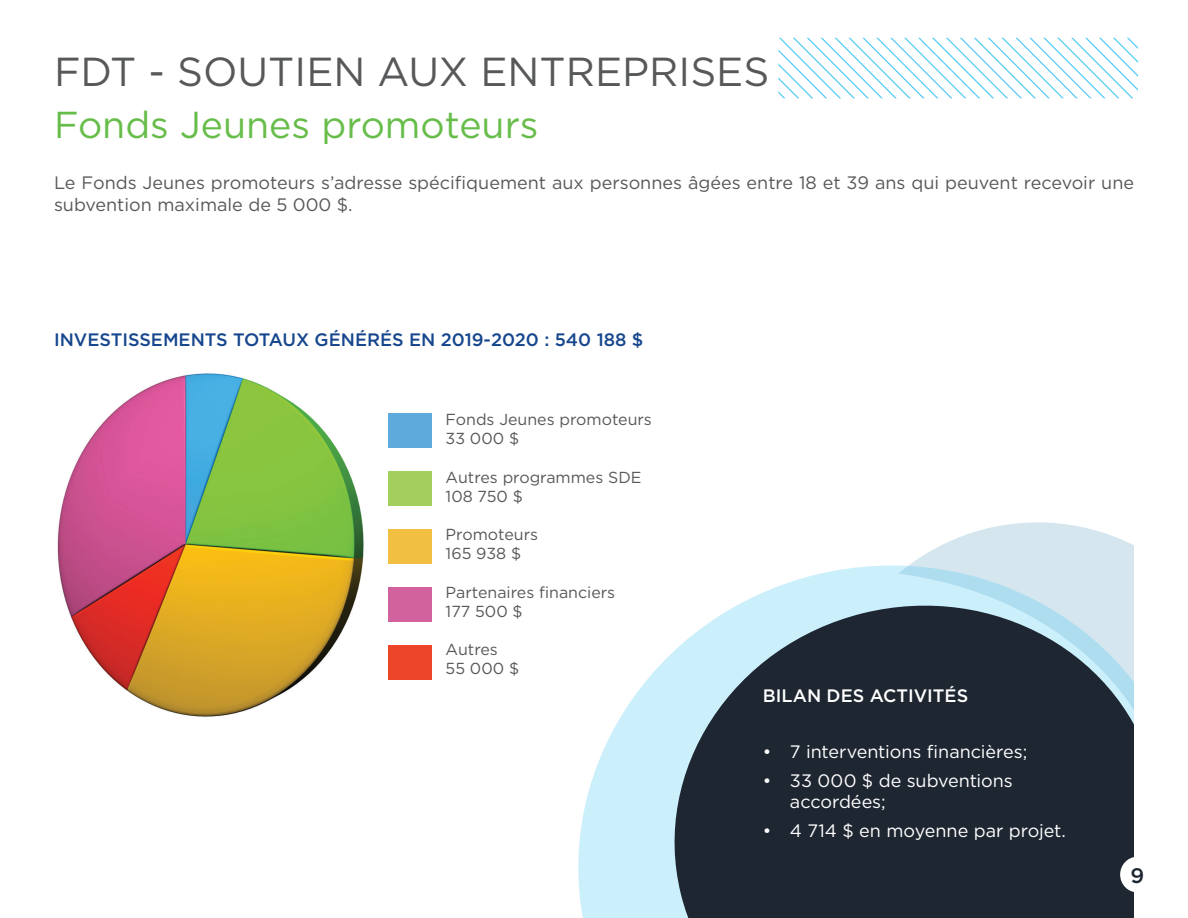
<style>
.page{position:relative;width:1188px;height:918px;background:#fff}
.page>*{position:absolute;margin:0;border:0;box-sizing:border-box;transform-origin:0 0}
.t1{font:40.5px "Gotham";color:#57585a}
.t2{font:37.5px "Gotham";color:#67bd4a}
.t3{font:500 21px "Gotham";color:#1e2631}
.t4{font:18px/21.6px "Gotham";color:#57585a}
.t5{font:18px/21.6px "Gotham";letter-spacing:-.005em;color:#fff}
.t6{font:500 18px "Gotham";color:#16468d}
.t7{font:500 18px "Gotham";color:#fff}
.t8{font:15.9px/19.2px "Gotham";color:#57585a}
</style>
<div class="page">
<svg style="left:778px;top:38px;width:360px;height:60px"></svg>
<img style="left:57px;top:373px;width:307px;height:344px">
<div style="left:388px;top:413px;width:44px;height:34px;background:#5faadd"></div>
<div style="left:388px;top:471px;width:44px;height:34px;background:#a2cf5e"></div>
<div style="left:388px;top:529px;width:44px;height:34px;background:#f1bf42"></div>
<div style="left:388px;top:587px;width:44px;height:35px;background:#d1629d"></div>
<div style="left:388px;top:646px;width:44px;height:34px;background:#ec4527"></div>
<svg style="left:969px;top:522px;width:137px;height:12px;fill:#d5e6ef"></svg>
<svg style="left:578px;top:534px;width:556px;height:384px"></svg>
<svg style="left:651px;top:581px;width:483px;height:337px;background:#495661"></svg>
<div style="left:1120px;top:857px;width:35px;height:35px;background:#fff;border-radius:50%"></div>
<h1 class="t1" style="left:54px;top:46px;width:717px">FDT - SOUTIEN AUX ENTREPRISES</h1>
<h2 class="t2" style="left:54px;top:101px;width:486px">Fonds Jeunes promoteurs</h2>
<p class="t4" style="left:54px;top:172px;width:1082px">Le Fonds Jeunes promoteurs s’adresse spécifiquement aux personnes âgées entre 18 et 39 ans qui peuvent recevoir une subvention maximale de 5 000 $.</p>
<p class="t6" style="left:54px;top:328px;width:591px">INVESTISSEMENTS TOTAUX GÉNÉRÉS EN 2019-2020 : 540 188 $</p>
<p class="t8" style="left:446px;top:410px;width:208px">Fonds Jeunes promoteurs<br>33 000 $</p>
<p class="t8" style="left:446px;top:467px;width:197px">Autres programmes SDE<br>108 750 $</p>
<p class="t8" style="left:446px;top:525px;width:94px">Promoteurs<br>165 938 $</p>
<p class="t8" style="left:446px;top:582px;width:171px">Partenaires financiers<br>177 500 $</p>
<p class="t8" style="left:446px;top:640px;width:75px">Autres<br>55 000 $</p>
<p class="t7" style="left:763px;top:683px;width:207px">BILAN DES ACTIVITÉS</p>
<p class="t5" style="left:763px;top:741px;width:266px">• 7 interventions financières;</p>
<p class="t5" style="left:790px;top:769px;width:224px;text-indent:-27px">• 33 000 $ de subventions accordées;</p>
<p class="t5" style="left:763px;top:819px;width:305px">• 4 714 $ en moyenne par projet.</p>
<p class="t3" style="left:1130px;top:862px;width:15px">9</p>
</div>
